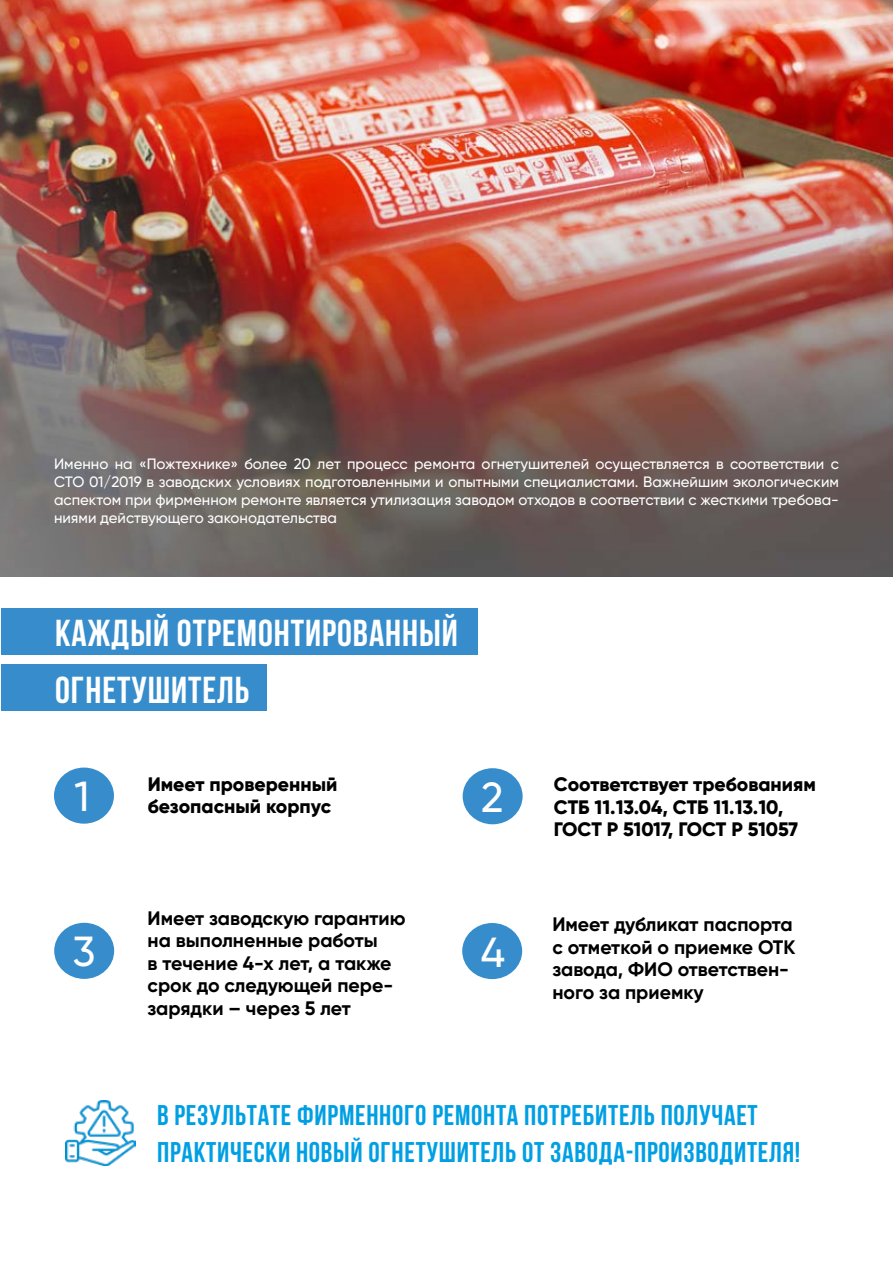
<style>
.page{position:relative;width:893px;height:1263px;background:#fff}
.page>*{position:absolute;margin:0;border:0;box-sizing:border-box;transform-origin:0 0}
.t1{font:500 42px "Gilroy";color:#fff}
.t2{font:700 37.5px/57px "Bebas Neue";letter-spacing:.025em;color:#fff}
.t3{font:700 28.5px/37.5px "Bebas Neue";letter-spacing:.025em;color:#009fe3}
.t4{font:700 19.5px/22.5px "Gilroy";color:#000}
.t5{font:800 19.5px/22.5px "Gilroy";color:#000}
.t6{font:500 15px/18px "Gilroy";color:#fff;text-align:justify}
</style>
<div class="page">
<img style="left:0;top:0;width:893px;height:576px">
<img style="left:589px;top:0;width:70px;height:39px">
<div style="left:1px;top:608px;width:476px;height:47px;background:#378dcc"></div>
<div style="left:1px;top:664px;width:265px;height:47px;background:#378dcc"></div>
<img style="left:66px;top:1101px;width:70px;height:65px">
<div style="left:54px;top:767px;width:60px;height:57px;background:#378dcc;border-radius:50%"></div>
<div style="left:462px;top:923px;width:60px;height:56px;background:#378dcc;border-radius:50%"></div>
<div style="left:463px;top:768px;width:60px;height:56px;background:#378dcc;border-radius:50%"></div>
<div style="left:54px;top:923px;width:60px;height:56px;background:#378dcc;border-radius:50%"></div>
<p class="t6" style="left:54px;top:455px;width:786px">Именно на «Пожтехнике» более 20 лет процесс ремонта огнетушителей осуществляется в соответствии с СТО 01/2019 в заводских условиях подготовленными и опытными специалистами. Важнейшим экологическим аспектом при фирменном ремонте является утилизация заводом отходов в соответствии с жесткими требова&shy;ниями действующего законодательства</p>
<h2 class="t2" style="left:55px;top:604px;width:404px">каждый отремонтированный огнетушитель</h2>
<h1 class="t1" style="left:75px;top:771px;width:16px">1</h1>
<h3 class="t5" style="left:148px;top:772px;width:191px">Имеет проверенный безопасный корпус</h3>
<h1 class="t1" style="left:481px;top:771px;width:24px">2</h1>
<h3 class="t5" style="left:554px;top:773px;width:264px">Соответствует требованиям<br>СТБ 11.13.04, СТБ 11.13.10,<br>ГОСТ Р 51017, ГОСТ Р 51057</h3>
<h1 class="t1" style="left:73px;top:926px;width:24px">3</h1>
<h3 class="t4" style="left:148px;top:906px;width:260px">Имеет заводскую гарантию на выполненные работы<br>в течение 4-х лет, а также срок до следующей пере&shy;зарядки – через 5 лет</h3>
<h3 class="t4" style="left:552px;top:913px;width:244px">Имеет дубликат паспорта с отметкой о приемке ОТК завода, ФИО ответствен&shy;ного за приемку</h3>
<h1 class="t1" style="left:481px;top:926px;width:26px">4</h1>
<h3 class="t3" style="left:157px;top:1096px;width:645px">В результате фирменного ремонта потребитель получает практически новый огнетушитель ОТ ЗАВОДА-ПРОИЗВОДИТЕЛЯ!</h3>
</div>
